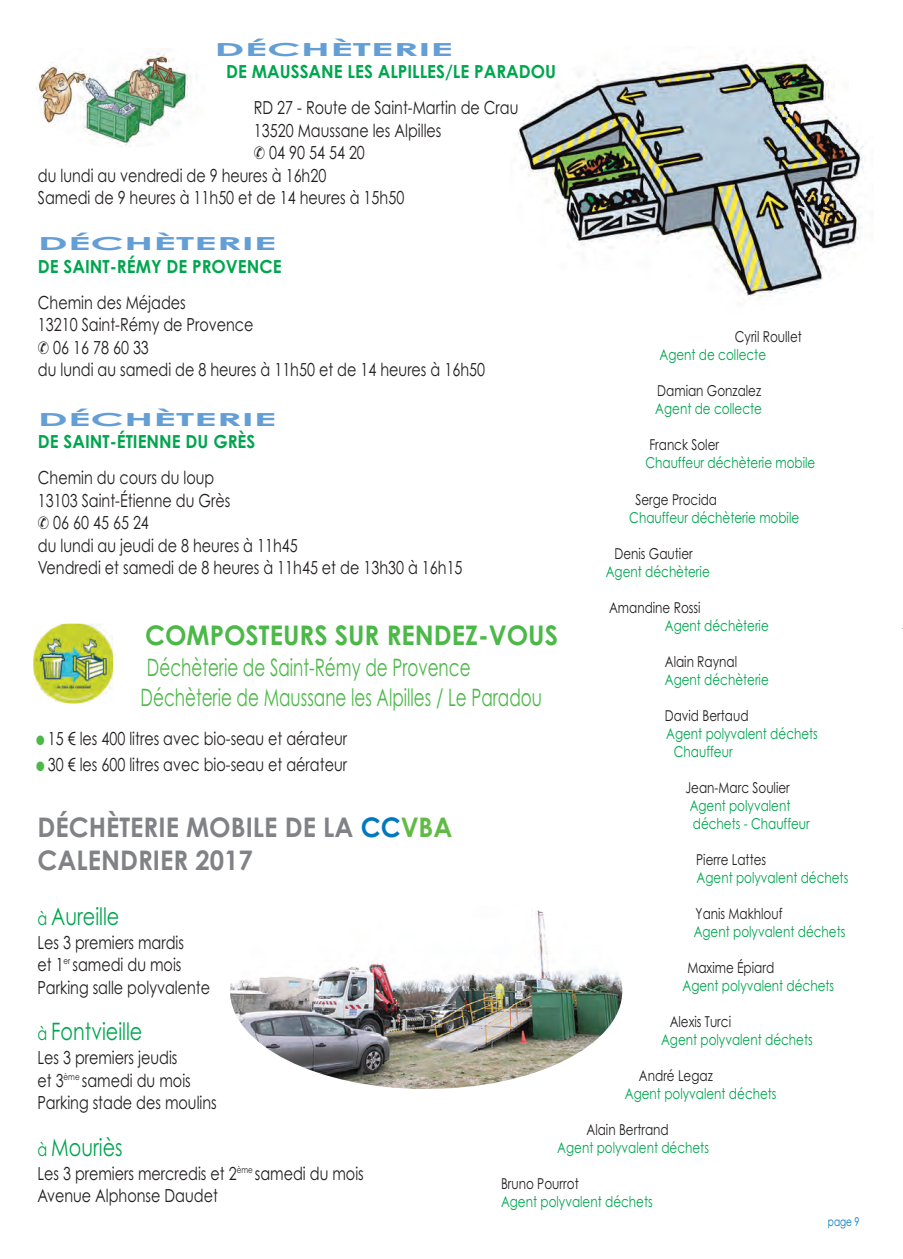
<style>
.page{position:relative;width:903px;height:1259px;background:#fff}
.page>*{position:absolute;margin:0;border:0;box-sizing:border-box;transform-origin:0 0}
.t1{font:700 27px/33px "Century Gothic";color:#808285;scale:.95 1}
.t2{font:700 27px "Century Gothic";color:#4cb848;scale:.95 1}
.t3{font:24px/30px "Century Gothic";color:#4cb848;scale:.7 1}
.t4{font:24px "Century Gothic";color:#00a54f;scale:.8 1}
.t5{font:18px/22.5px "Century Gothic";color:#231f20;scale:.8 1}
.t6{font:700 18px "Century Gothic";color:#00a54f;scale:.95 1}
.t7{font:700 18px "Century Gothic";color:#639ed5;scale:2.4 1}
.t8{font:15px/18px "Century Gothic";color:#00a54f;scale:.8 1}
.t9{font:15px "Century Gothic";color:#231f20;scale:.8 1}
.t10{font:12px "Century Gothic";color:#0078c0;scale:.75 1}
.s1{color:#4cb848}
.s2{color:#0078c0}
.s3{color:#60bb46}
.s4{font-size:18px}
</style>
<div class="page">
<img style="left:518px;top:57px;width:348px;height:243px">
<img style="left:35px;top:48px;width:162px;height:99px">
<img style="left:230px;top:892px;width:392px;height:196px;border-radius:50%">
<img style="left:33px;top:623px;width:80px;height:80px">
<hr style="left:902px;top:607px;width:1px;height:42px;background:#000">
<p class="t7" style="left:215px;top:39px;width:101px">DÉCHÈTERIE</p>
<p class="t6" style="left:226px;top:61px;width:349px">DE MAUSSANE LES ALPILLES/LE PARADOU</p>
<p class="t5" style="left:254px;top:97px;width:332px">rD 27 - route de saint-martin de crau</p>
<p class="t5" style="left:254px;top:119px;width:236px">13520 maussane les alpilles</p>
<p class="t5" style="left:269px;top:142px;width:121px">04 90 54 54 20</p>
<p class="t5" style="left:38px;top:164px;width:362px">du lundi au vendredi de 9 heures à 16h20</p>
<p class="t5" style="left:38px;top:187px;width:460px">samedi de 9 heures à 11h50 et de 14 heures à 15h50</p>
<p class="t7" style="left:38px;top:233px;width:101px">DÉCHÈTERIE</p>
<p class="t6" style="left:38px;top:256px;width:258px">DE SAINT-RÉMY DE PROVENCE</p>
<p class="t5" style="left:38px;top:291px;width:186px">chemin des méjades</p>
<p class="t5" style="left:38px;top:314px;width:271px">13210 saint-rémy de provence</p>
<p class="t5" style="left:53px;top:336px;width:121px">06 16 78 60 33</p>
<p class="t5" style="left:38px;top:359px;width:560px">du lundi au samedi de 8 heures à 11h50 et de 14 heures à 16h50</p>
<p class="t7" style="left:38px;top:409px;width:101px">DÉCHÈTERIE</p>
<p class="t6" style="left:38px;top:431px;width:230px">DE SAINT-ÉTIENNE DU GRÈS</p>
<p class="t5" style="left:38px;top:466px;width:222px">chemin du cours du loup</p>
<p class="t5" style="left:38px;top:489px;width:242px">13103 saint-étienne du grès</p>
<p class="t5" style="left:53px;top:512px;width:121px">06 60 45 65 24</p>
<p class="t5" style="left:38px;top:534px;width:326px">du lundi au jeudi de 8 heures à 11h45</p>
<p class="t5" style="left:38px;top:556px;width:532px">vendredi et samedi de 8 heures à 11h45 et de 13h30 à 16h15</p>
<p class="t9" style="left:735px;top:328px;width:85px">cyril roullet</p>
<p class="t8" style="left:659px;top:346px;width:135px">agent de collecte</p>
<p class="t9" style="left:657px;top:382px;width:131px">Damian gonzalez</p>
<p class="t8" style="left:655px;top:400px;width:135px">agent de collecte</p>
<p class="t9" style="left:649px;top:436px;width:89px">Franck soler</p>
<p class="t8" style="left:645px;top:454px;width:214px">chauffeur déchèterie mobile</p>
<p class="t9" style="left:635px;top:490px;width:104px">serge procida</p>
<p class="t8" style="left:629px;top:508px;width:214px">chauffeur déchèterie mobile</p>
<p class="t9" style="left:615px;top:544px;width:100px">Denis gautier</p>
<p class="t8" style="left:606px;top:562px;width:132px">agent déchèterie</p>
<p class="t9" style="left:609px;top:598px;width:116px">amandine rossi</p>
<p class="t8" style="left:665px;top:616px;width:132px">agent déchèterie</p>
<p class="t9" style="left:665px;top:652px;width:92px">alain raynal</p>
<p class="t8" style="left:665px;top:670px;width:132px">agent déchèterie</p>
<p class="t9" style="left:665px;top:706px;width:106px">David bertaud</p>
<p class="t8" style="left:674px;top:724px;width:182px;text-indent:-8px">agent polyvalent déchets chauffeur</p>
<p class="t9" style="left:685px;top:778px;width:132px">Jean-marc soulier</p>
<p class="t8" style="left:690px;top:796px;width:152px">agent polyvalent déchets - chauffeur</p>
<p class="t9" style="left:696px;top:850px;width:89px">pierre Lattes</p>
<p class="t8" style="left:697px;top:868px;width:191px">agent polyvalent déchets</p>
<p class="t9" style="left:696px;top:904px;width:110px">yanis makhlouf</p>
<p class="t8" style="left:694px;top:922px;width:191px">agent polyvalent déchets</p>
<p class="t9" style="left:687px;top:958px;width:110px">maxime épiard</p>
<p class="t8" style="left:682px;top:976px;width:191px">agent polyvalent déchets</p>
<p class="t9" style="left:670px;top:1012px;width:78px">alexis turci</p>
<p class="t8" style="left:661px;top:1030px;width:191px">agent polyvalent déchets</p>
<p class="t9" style="left:639px;top:1066px;width:94px">andré Legaz</p>
<p class="t8" style="left:625px;top:1084px;width:191px">agent polyvalent déchets</p>
<p class="t9" style="left:586px;top:1120px;width:104px">alain bertrand</p>
<p class="t8" style="left:557px;top:1138px;width:191px">agent polyvalent déchets</p>
<p class="t9" style="left:501px;top:1174px;width:99px">bruno pourrot</p>
<p class="t8" style="left:501px;top:1192px;width:191px">agent polyvalent déchets</p>
<h1 class="t2" style="left:145px;top:620px;width:436px">COMPOSTEURS SUR RENDEZ-VOUS</h1>
<h2 class="t3" style="left:141px;top:652px;width:575px">Déchèterie de saint-rémy de provence<br>Déchèterie de maussane les alpilles / Le paradou</h2>
<p class="t5" style="left:36px;top:727px;width:390px"><span class="s1">●</span> 15 € les 400 litres avec bio-seau et aérateur</p>
<p class="t5" style="left:36px;top:753px;width:390px"><span class="s1">●</span> 30 € les 600 litres avec bio-seau et aérateur</p>
<h1 class="t1" style="left:37px;top:810px;width:438px">DÉCHÈTERIE MOBILE DE LA <span class="s2">CC</span><span class="s3">VBA<br></span>CALENDRIER 2017</h1>
<h2 class="t4" style="left:37px;top:902px;width:104px"><span class="s4">à</span> aureille</h2>
<p class="t5" style="left:37px;top:930px;width:217px">Les 3 premiers mardis<br>et 1<sup>er</sup> samedi du mois parking salle polyvalente</p>
<h2 class="t4" style="left:37px;top:1017px;width:133px"><span class="s4">à</span> Fontvieille</h2>
<p class="t5" style="left:37px;top:1046px;width:226px">Les 3 premiers jeudis<br>et 3<sup>ème</sup> samedi du mois parking stade des moulins</p>
<h2 class="t4" style="left:37px;top:1133px;width:108px"><span class="s4">à</span> mouriès</h2>
<p class="t5" style="left:37px;top:1161px;width:409px">Les 3 premiers mercredis et 2<sup>ème</sup> samedi du mois avenue alphonse Daudet</p>
<p class="t10" style="left:828px;top:1214px;width:44px">page 9</p>
</div>
